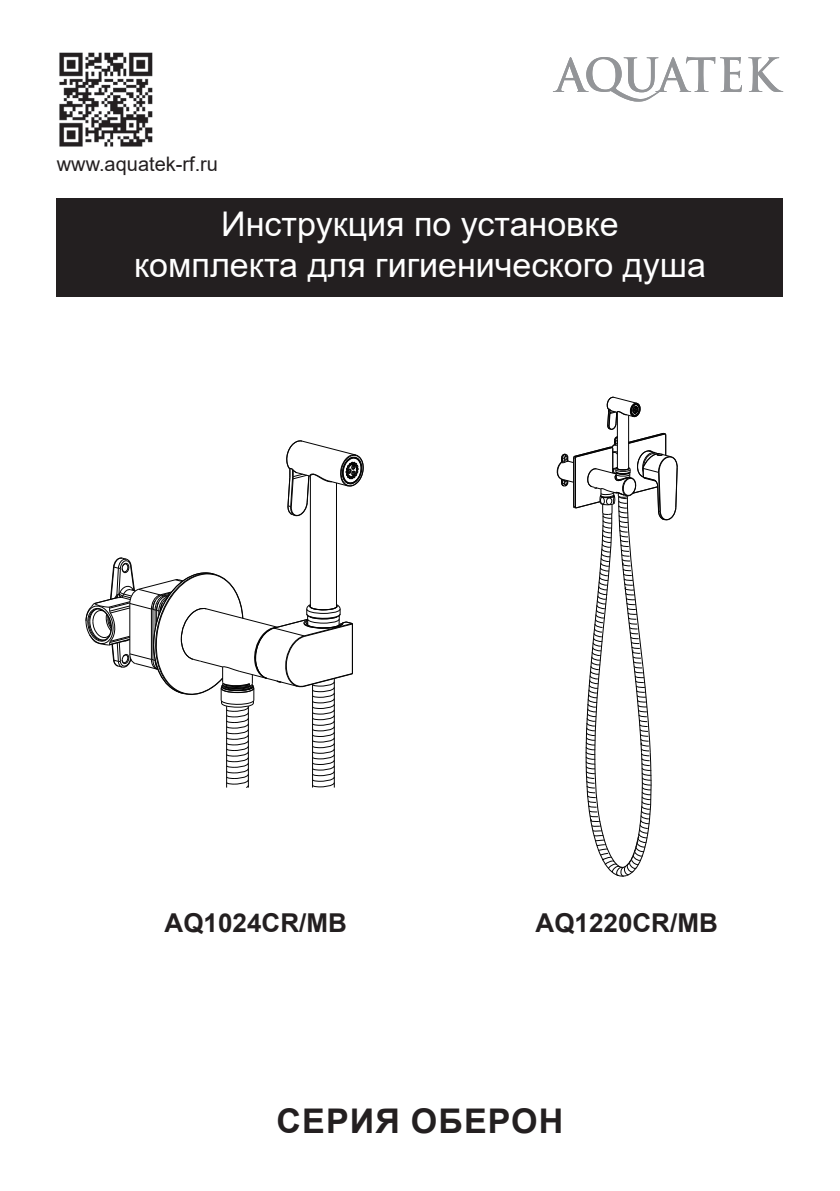
<style>
.page{position:relative;width:840px;height:1191px;background:#fff}
.page>*{position:absolute;margin:0;border:0;box-sizing:border-box;transform-origin:0 0}
.t1{font:34px/40.8px "Arial";color:#fff;text-align:center}
.t2{font:700 34px "Arial";letter-spacing:.035em;color:#231f20}
.t3{font:700 26px "Arial";color:#231f20}
.t4{font:20px "Arial";color:#231f20}
</style>
<div class="page">
<svg style="left:553px;top:57px;width:229px;height:45px"></svg>
<img style="left:59px;top:52px;width:94px;height:95px">
<div style="left:57px;top:198px;width:725px;height:98px;background:#231f20"></div>
<hr style="left:310px;top:476px;width:1px;height:131px;background:#030303">
<hr style="left:336px;top:483px;width:1px;height:124px;background:#030303">
<svg style="left:286px;top:440px;width:78px;height:77px"></svg>
<svg style="left:85px;top:557px;width:268px;height:231px"></svg>
<svg style="left:556px;top:396px;width:121px;height:481px"></svg>
<p class="t4" style="left:57px;top:151px;width:163px">www.aquatek-rf.ru</p>
<p class="t1" style="left:134px;top:204px;width:573px">Инструкция по установке<br>комплекта для гигиенического душа</p>
<p class="t3" style="left:164px;top:904px;width:184px">AQ1024CR/MB</p>
<p class="t3" style="left:535px;top:904px;width:184px">AQ1220CR/MB</p>
<p class="t2" style="left:276px;top:1097px;width:288px">СЕРИЯ ОБЕРОН</p>
</div>
